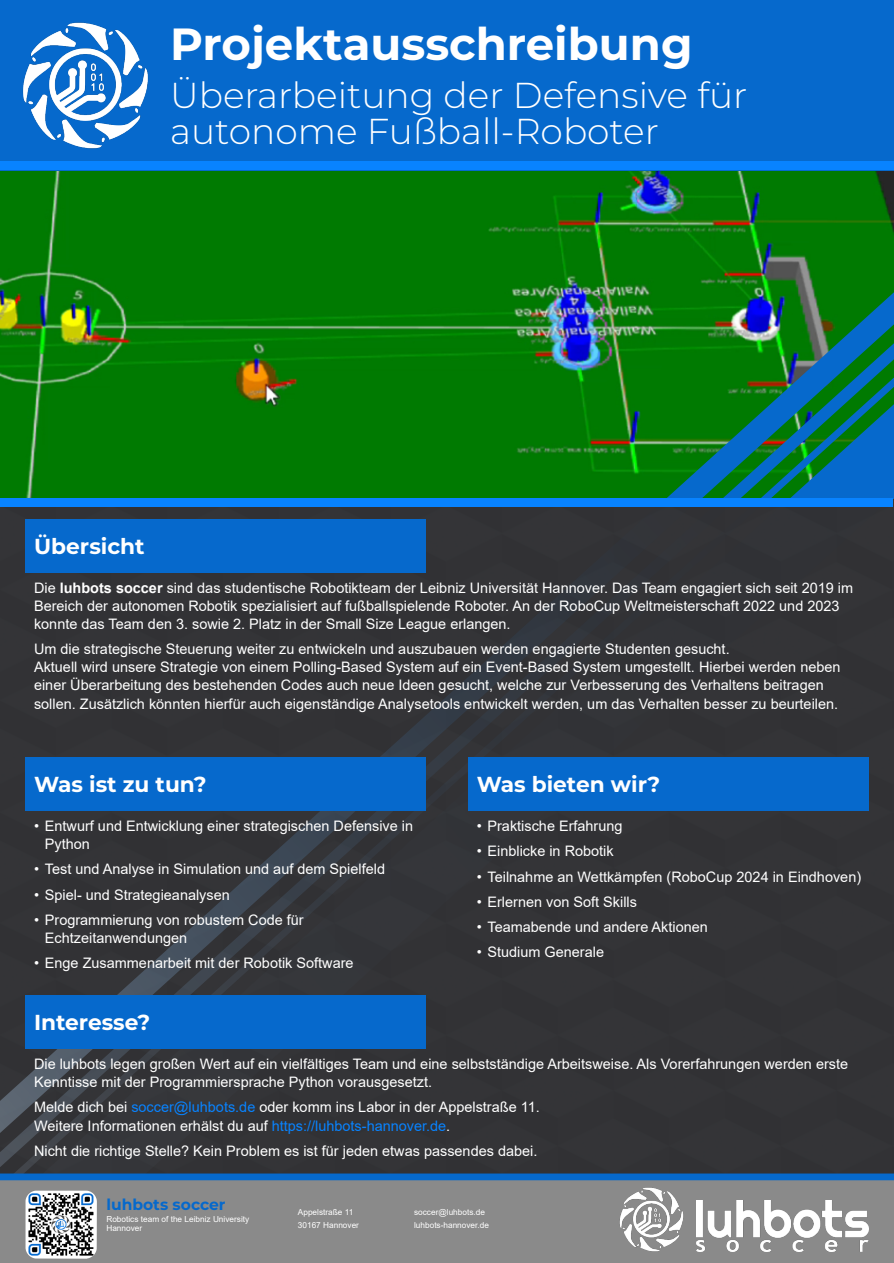
<style>
.page{position:relative;width:894px;height:1263px;background:#fff}
.page>*{position:absolute;margin:0;border:0;box-sizing:border-box;transform-origin:0 0}
.t1{font:700 45px "Montserrat";color:#fff}
.t2{font:300 36px/36px "Montserrat";color:#fff}
.t3{font:700 21.75px "Montserrat";color:#fff}
.t4{font:700 15.45px "Montserrat";color:#0669cc}
.t5{font:14.4px/18px "Arial";color:#fff}
.t6{font:8.25px/13.5px "Arial";color:#fff}
.s1{font-weight:700}
.s2{color:#0883ff}
</style>
<div class="page">
<div style="left:0;top:498px;width:893px;height:675px;background:#333437"></div>
<svg style="left:0;top:1173px;width:893px;height:90px;background:#7c868f"></svg>
<img style="left:608px;top:1177px;width:86px;height:86px">
<img style="left:696px;top:1201px;width:171px;height:51px">
<img style="left:26px;top:1191px;width:71px;height:68px">
<div style="left:26px;top:995px;width:399px;height:54px;background:#0669cc"></div>
<div style="left:468px;top:757px;width:399px;height:53px;background:#0669cc"></div>
<div style="left:26px;top:757px;width:399px;height:53px;background:#0669cc"></div>
<div style="left:26px;top:519px;width:399px;height:53px;background:#0669cc"></div>
<img style="left:0;top:170px;width:611px;height:328px">
<img style="left:611px;top:170px;width:282px;height:328px">
<svg style="left:653px;top:172px;width:240px;height:326px;background:#097715"></svg>
<svg style="left:676px;top:185px;width:217px;height:313px;background:#067a10"></svg>
<svg style="left:697px;top:192px;width:196px;height:306px;background:#0d743f"></svg>
<div style="left:0;top:498px;width:892px;height:9px;background:#0883ff"></div>
<div style="left:0;top:0;width:893px;height:170px;background:#0669cc"></div>
<div style="left:0;top:161px;width:893px;height:9px;background:#0883ff"></div>
<img style="left:22px;top:22px;width:126px;height:127px">
<h1 class="t1" style="left:170px;top:16px;width:524px">Projektausschreibung</h1>
<h2 class="t2" style="left:170px;top:77px;width:578px">Überarbeitung der Defensive für autonome Fußball-Roboter</h2>
<h3 class="t3" style="left:34px;top:533px;width:112px">Übersicht</h3>
<p class="t5" style="left:34px;top:580px;width:820px">Die <span class="s1">luhbots soccer</span> sind das studentische Robotikteam der Leibniz Universität Hannover. Das Team engagiert sich seit 2019 im<br>Bereich der autonomen Robotik spezialisiert auf fußballspielende Roboter. An der RoboCup Weltmeisterschaft 2022 und 2023 konnte das Team den 3. sowie 2. Platz in der Small Size League erlangen.</p>
<p class="t5" style="left:34px;top:642px;width:807px">Um die strategische Steuerung weiter zu entwickeln und auszubauen werden engagierte Studenten gesucht.<br>Aktuell wird unsere Strategie von einem Polling-Based System auf ein Event-Based System umgestellt. Hierbei werden neben einer Überarbeitung des bestehenden Codes auch neue Ideen gesucht, welche zur Verbesserung des Verhaltens beitragen sollen. Zusätzlich könnten hierfür auch eigenständige Analysetools entwickelt werden, um das Verhalten besser zu beurteilen.</p>
<h3 class="t3" style="left:34px;top:771px;width:174px">Was ist zu tun?</h3>
<p class="t5" style="left:45px;top:818px;width:369px;text-indent:-11px">• Entwurf und Entwicklung einer strategischen Defensive in<br>Python</p>
<p class="t5" style="left:34px;top:862px;width:352px">• Test und Analyse in Simulation und auf dem Spielfeld</p>
<p class="t5" style="left:34px;top:887px;width:197px">• Spiel- und Strategieanalysen</p>
<p class="t5" style="left:45px;top:912px;width:260px;text-indent:-11px">• Programmierung von robustem Code für<br>Echtzeitanwendungen</p>
<p class="t5" style="left:34px;top:955px;width:321px">• Enge Zusammenarbeit mit der Robotik Software</p>
<h3 class="t3" style="left:476px;top:771px;width:185px">Was bieten wir?</h3>
<p class="t5" style="left:476px;top:818px;width:147px">• Praktische Erfahrung</p>
<p class="t5" style="left:476px;top:843px;width:138px">• Einblicke in Robotik</p>
<p class="t5" style="left:476px;top:869px;width:386px">• Teilnahme an Wettkämpfen (RoboCup 2024 in Eindhoven)</p>
<p class="t5" style="left:476px;top:894px;width:162px">• Erlernen von Soft Skills</p>
<p class="t5" style="left:476px;top:919px;width:233px">• Teamabende und andere Aktionen</p>
<p class="t5" style="left:476px;top:945px;width:129px">• Studium Generale</p>
<h3 class="t3" style="left:34px;top:1009px;width:118px">Interesse?</h3>
<p class="t5" style="left:34px;top:1056px;width:815px">Die luhbots legen großen Wert auf ein vielfältiges Team und eine selbstständige Arbeitsweise. Als Vorerfahrungen werden erste<br>Kenntisse mit der Programmiersprache Python vorausgesetzt.</p>
<p class="t5" style="left:34px;top:1100px;width:507px">Melde dich bei <span class="s2">soccer@luhbots.de</span> oder komm ins Labor in der Appelstraße 11.<br>Weitere Informationen erhälst du auf <span class="s2">https://luhbots-hannover.de</span>.</p>
<p class="t5" style="left:34px;top:1143px;width:504px">Nicht die richtige Stelle? Kein Problem es ist für jeden etwas passendes dabei.</p>
<p class="t4" style="left:106px;top:1195px;width:121px">luhbots soccer</p>
<p class="t6" style="left:106px;top:1215px;width:144px;line-height:9.3px">Robotics team of the Leibniz University<br>Hannover</p>
<p class="t6" style="left:298px;top:1206px;width:63px">Appelstraße 11<br>30167 Hannover</p>
<p class="t6" style="left:414px;top:1206px;width:76px">soccer@luhbots.de luhbots-hannover.de</p>
</div>
